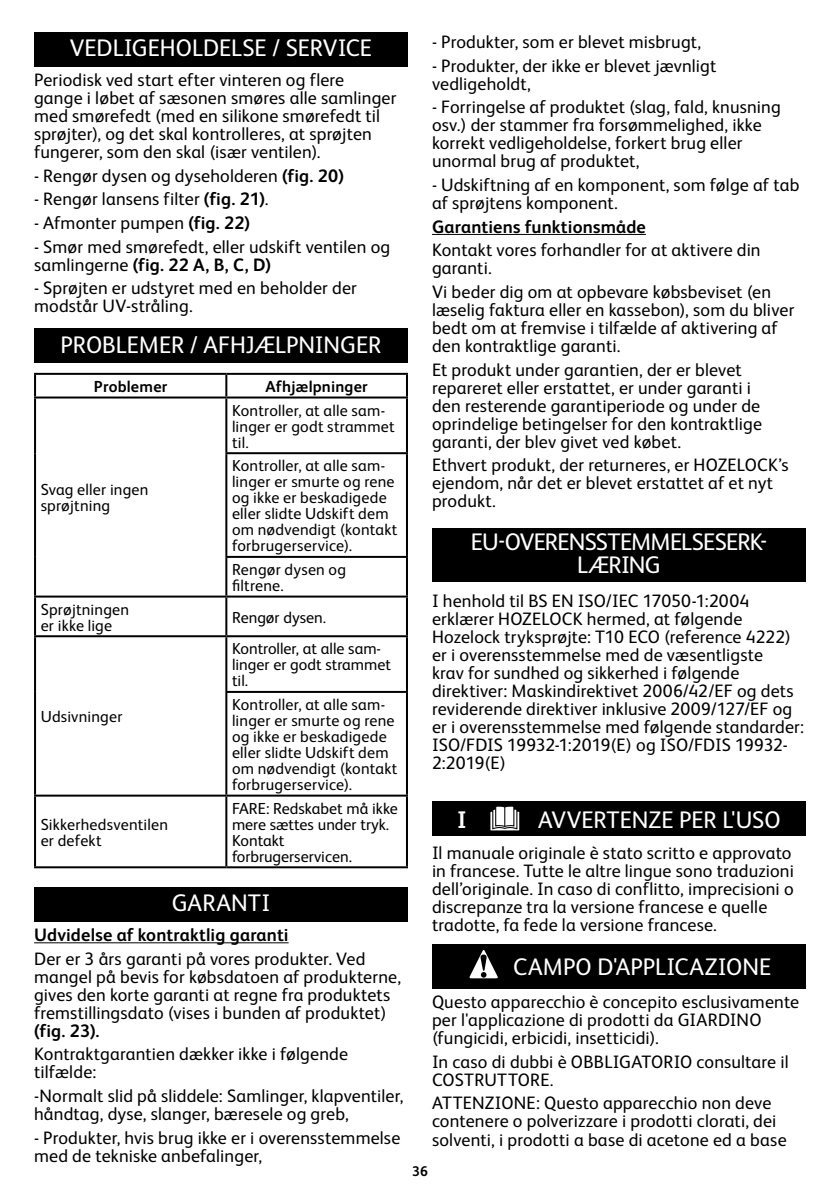
<style>
.page{position:relative;width:840px;height:1191px;background:#fff}
.page>*{position:absolute;margin:0;border:0;box-sizing:border-box;transform-origin:0 0}
.t1{font:24px "FS Albert Pro";letter-spacing:-.005em;color:#fff}
.t2{font:24px/23px "FS Albert Pro";letter-spacing:-.035em;color:#fff;text-align:center}
.t3{font:700 24px "FS Albert Pro";color:#fff}
.t4{font:18px/18px "FS Albert Pro";letter-spacing:.01em;color:#000}
.t5{font:700 18px "FS Albert Pro";letter-spacing:.01em;color:#000}
.t6{font:16px/16px "FS Albert Pro";letter-spacing:.01em;color:#000}
.t7{font:700 16px "FS Albert Pro";letter-spacing:.015em;color:#000}
.t8{font:700 14px "FS Albert Pro";color:#000}
.s1{font-weight:700}
</style>
<div class="page">
<hr style="left:34px;top:942px;width:254px;height:1px;background:#000">
<div style="left:34px;top:32px;width:374px;height:34px;background:#000"></div>
<div style="left:34px;top:329px;width:374px;height:34px;background:#000"></div>
<hr style="left:34px;top:373px;width:192px;height:2px;background:#000">
<hr style="left:34px;top:375px;width:2px;height:21px;background:#000">
<hr style="left:226px;top:373px;width:182px;height:2px;background:#000">
<hr style="left:225px;top:375px;width:2px;height:21px;background:#000">
<hr style="left:406px;top:375px;width:2px;height:21px;background:#000">
<hr style="left:34px;top:396px;width:192px;height:2px;background:#000">
<hr style="left:34px;top:398px;width:2px;height:55px;background:#000">
<hr style="left:226px;top:396px;width:182px;height:2px;background:#000">
<hr style="left:225px;top:398px;width:2px;height:54px;background:#000">
<hr style="left:406px;top:398px;width:2px;height:54px;background:#000">
<hr style="left:34px;top:453px;width:2px;height:104px;background:#000">
<hr style="left:225px;top:452px;width:183px;height:2px;background:#000">
<hr style="left:225px;top:454px;width:2px;height:102px;background:#000">
<hr style="left:406px;top:454px;width:2px;height:102px;background:#000">
<hr style="left:34px;top:557px;width:2px;height:38px;background:#000">
<hr style="left:225px;top:556px;width:183px;height:2px;background:#000">
<hr style="left:225px;top:558px;width:2px;height:37px;background:#000">
<hr style="left:406px;top:558px;width:2px;height:37px;background:#000">
<hr style="left:34px;top:595px;width:192px;height:2px;background:#000">
<hr style="left:34px;top:597px;width:2px;height:38px;background:#000">
<hr style="left:226px;top:595px;width:182px;height:2px;background:#000">
<hr style="left:225px;top:597px;width:2px;height:38px;background:#000">
<hr style="left:406px;top:597px;width:2px;height:38px;background:#000">
<hr style="left:34px;top:635px;width:192px;height:2px;background:#000">
<hr style="left:34px;top:637px;width:2px;height:55px;background:#000">
<hr style="left:226px;top:635px;width:182px;height:2px;background:#000">
<hr style="left:225px;top:637px;width:2px;height:54px;background:#000">
<hr style="left:406px;top:637px;width:2px;height:54px;background:#000">
<hr style="left:34px;top:692px;width:2px;height:102px;background:#000">
<hr style="left:225px;top:691px;width:183px;height:2px;background:#000">
<hr style="left:225px;top:693px;width:2px;height:101px;background:#000">
<hr style="left:406px;top:693px;width:2px;height:101px;background:#000">
<hr style="left:34px;top:794px;width:192px;height:2px;background:#000">
<hr style="left:34px;top:796px;width:2px;height:70px;background:#000">
<hr style="left:226px;top:794px;width:182px;height:2px;background:#000">
<hr style="left:225px;top:796px;width:2px;height:70px;background:#000">
<hr style="left:406px;top:796px;width:2px;height:70px;background:#000">
<hr style="left:34px;top:866px;width:192px;height:2px;background:#000">
<hr style="left:226px;top:866px;width:182px;height:2px;background:#000">
<div style="left:34px;top:887px;width:374px;height:34px;background:#000"></div>
<hr style="left:432px;top:234px;width:213px;height:1px;background:#000">
<div style="left:432px;top:528px;width:373px;height:53px;background:#000"></div>
<div style="left:432px;top:801px;width:373px;height:34px;background:#000"></div>
<div style="left:489px;top:811px;width:30px;height:20px;background:#959595"></div>
<div style="left:489px;top:810px;width:31px;height:21px;border:1px solid #000"></div>
<svg style="left:491px;top:806px;width:26px;height:24px"></svg>
<div style="left:432px;top:944px;width:373px;height:44px;background:#000"></div>
<svg style="left:469px;top:950px;width:29px;height:29px"></svg>
<h1 class="t1" style="left:70px;top:31px;width:304px">VEDLIGEHOLDELSE / SERVICE</h1>
<p class="t4" style="left:34px;top:70px;width:364px">Periodisk ved start efter vinteren og flere gange i løbet af sæsonen smøres alle samlinger med smørefedt (med en silikone smørefedt til sprøjter), og det skal kontrolleres, at sprøjten fungerer, som den skal (især ventilen).</p>
<p class="t4" style="left:34px;top:165px;width:311px">- Rengør dysen og dyseholderen <span class="s1">(fig. 20)</span></p>
<p class="t4" style="left:34px;top:189px;width:236px">- Rengør lansens filter <span class="s1">(fig. 21)</span>.</p>
<p class="t4" style="left:34px;top:213px;width:217px">- Afmonter pumpen <span class="s1">(fig. 22)</span></p>
<p class="t4" style="left:34px;top:236px;width:357px">- Smør med smørefedt, eller udskift ventilen og samlingerne <span class="s1">(fig. 22 A, B, C, D)</span></p>
<p class="t4" style="left:34px;top:278px;width:324px">- Sprøjten er udstyret med en beholder der modstår UV-stråling.</p>
<h1 class="t1" style="left:61px;top:328px;width:322px">PROBLEMER / AFHJÆLPNINGER</h1>
<p class="t7" style="left:94px;top:375px;width:75px">Problemer</p>
<p class="t7" style="left:265px;top:375px;width:104px">Afhjælpninger</p>
<p class="t6" style="left:41px;top:480px;width:109px">Svag eller ingen sprøjtning</p>
<p class="t6" style="left:232px;top:401px;width:164px">Kontroller, at alle sam&shy;linger er godt strammet til.</p>
<p class="t6" style="left:232px;top:456px;width:167px">Kontroller, at alle sam&shy;linger er smurte og rene og ikke er beskadigede eller slidte Udskift dem om nødvendigt (kontakt forbrugerservice).</p>
<p class="t6" style="left:232px;top:560px;width:115px">Rengør dysen og filtrene.</p>
<p class="t6" style="left:41px;top:600px;width:90px">Sprøjtningen er ikke lige</p>
<p class="t6" style="left:232px;top:608px;width:95px">Rengør dysen.</p>
<p class="t6" style="left:41px;top:707px;width:83px">Udsivninger</p>
<p class="t6" style="left:232px;top:639px;width:160px">Kontroller, at alle sam&shy;linger er godt strammet til.</p>
<p class="t6" style="left:232px;top:695px;width:167px">Kontroller, at alle sam&shy;linger er smurte og rene og ikke er beskadigede eller slidte Udskift dem om nødvendigt (kontakt forbrugerservice).</p>
<p class="t6" style="left:232px;top:799px;width:167px">FARE: Redskabet må ikke mere sættes under tryk.<br>Kontakt forbrugerservicen.</p>
<h1 class="t1" style="left:172px;top:886px;width:100px">GARANTI</h1>
<p class="t5" style="left:34px;top:922px;width:256px">Udvidelse af kontraktlig garanti</p>
<p class="t4" style="left:34px;top:948px;width:368px">Der er 3 års garanti på vores produkter. Ved mangel på bevis for købsdatoen af produkterne, gives den korte garanti at regne fra produktets fremstillingsdato (vises i bunden af produktet)</p>
<p class="t5" style="left:34px;top:1017px;width:67px">(fig. 23).</p>
<p class="t4" style="left:34px;top:1044px;width:315px">Kontraktgarantien dækker ikke i følgende tilfælde:</p>
<p class="t4" style="left:34px;top:1085px;width:371px">-Normalt slid på sliddele: Samlinger, klapventiler, håndtag, dyse, slanger, bæresele og greb,</p>
<p class="t4" style="left:34px;top:1127px;width:367px">- Produkter, hvis brug ikke er i overensstemmelse med de tekniske anbefalinger,</p>
<p class="t6" style="left:41px;top:815px;width:129px">Sikkerhedsventilen er defekt</p>
<p class="t4" style="left:432px;top:31px;width:270px">- Produkter, som er blevet misbrugt,</p>
<p class="t4" style="left:432px;top:55px;width:286px">- Produkter, der ikke er blevet jævnligt vedligeholdt,</p>
<p class="t4" style="left:432px;top:97px;width:350px">- Forringelse af produktet (slag, fald, knusning osv.) der stammer fra forsømmelighed, ikke korrekt vedligeholdelse, forkert brug eller unormal brug af produktet,</p>
<p class="t4" style="left:432px;top:174px;width:368px">- Udskiftning af en komponent, som følge af tab af sprøjtens komponent.</p>
<p class="t5" style="left:432px;top:214px;width:215px">Garantiens funktionsmåde</p>
<p class="t4" style="left:432px;top:240px;width:330px">Kontakt vores forhandler for at aktivere din garanti.</p>
<p class="t4" style="left:432px;top:281px;width:364px">Vi beder dig om at opbevare købsbeviset (en læselig faktura eller en kassebon), som du bliver bedt om at fremvise i tilfælde af aktivering af den kontraktlige garanti.</p>
<p class="t4" style="left:432px;top:359px;width:331px">Et produkt under garantien, der er blevet repareret eller erstattet, er under garanti i den resterende garantiperiode og under de oprindelige betingelser for den kontraktlige garanti, der blev givet ved købet.</p>
<p class="t4" style="left:432px;top:455px;width:358px">Ethvert produkt, der returneres, er HOZELOCK’s ejendom, når det er blevet erstattet af et nyt produkt.</p>
<h1 class="t2" style="left:470px;top:529px;width:297px">EU-OVERENSSTEMMELSESERK-<br>LÆRING</h1>
<p class="t4" style="left:432px;top:590px;width:373px">I henhold til BS EN ISO/IEC 17050-1:2004 erklærer HOZELOCK hermed, at følgende Hozelock tryksprøjte: T10 ECO (reference 4222) er i overensstemmelse med de væsentligste<br>krav for sundhed og sikkerhed i følgende direktiver: Maskindirektivet 2006/42/EF og dets reviderende direktiver inklusive 2009/127/EF og er i overensstemmelse med følgende standarder:<br>ISO/FDIS 19932-1:2019(E) og ISO/FDIS 19932- 2:2019(E)</p>
<h1 class="t3" style="left:457px;top:802px;width:11px">I</h1>
<h1 class="t1" style="left:537px;top:802px;width:244px">AVVERTENZE PER L'USO</h1>
<p class="t4" style="left:432px;top:842px;width:363px">Il manuale originale è stato scritto e approvato in francese. Tutte le altre lingue sono traduzioni dell’originale. In caso di conflitto, imprecisioni o discrepanze tra la versione francese e quelle tradotte, fa fede la versione francese.</p>
<h1 class="t1" style="left:513px;top:949px;width:259px">CAMPO D'APPLICAZIONE</h1>
<p class="t4" style="left:432px;top:991px;width:368px">Questo apparecchio è concepito esclusivamente per l'applicazione di prodotti da GIARDINO (fungicidi, erbicidi, insetticidi).</p>
<p class="t4" style="left:432px;top:1051px;width:358px">In caso di dubbi è OBBLIGATORIO consultare il<br>COSTRUTTORE.</p>
<p class="t4" style="left:432px;top:1093px;width:356px">ATTENZIONE: Questo apparecchio non deve contenere o polverizzare i prodotti clorati, dei solventi, i prodotti a base di acetone ed a base</p>
<p class="t8" style="left:412px;top:1161px;width:17px">36</p>
</div>
